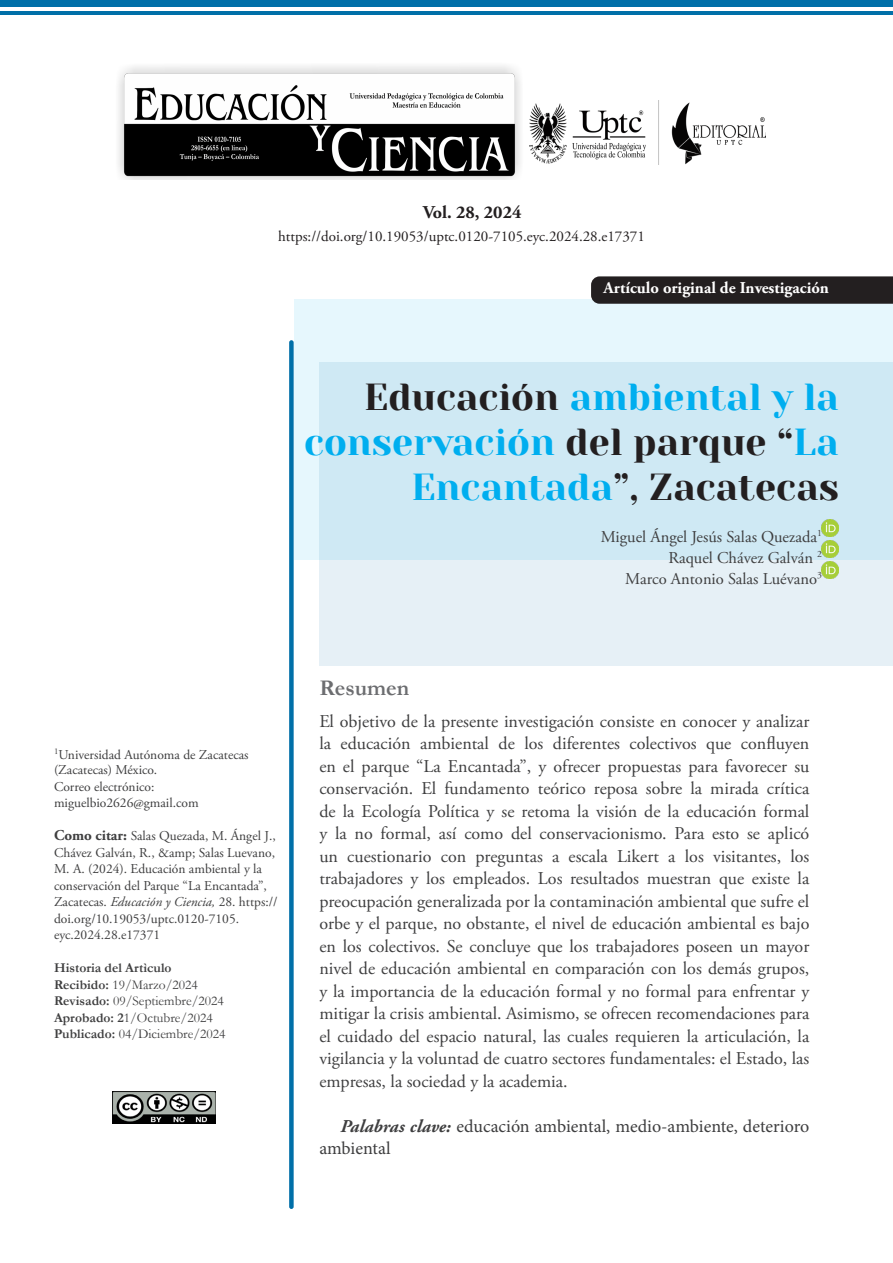
<style>
.page{position:relative;width:893px;height:1263px;background:#fff}
.page>*{position:absolute;margin:0;border:0;box-sizing:border-box;transform-origin:0 0}
.t1{font:37.5px/45px "Yeseva One";color:#00aeef;text-align:right}
.t2{font:37.5px "Yeseva One";color:#231f20}
.Subtitulo{font:700 22.5px "Garamond";color:#6c6d70}
.t3{font:18px/22.5px "Adobe Garamond Pro";color:#3e3e3f;text-align:justify}
.Texto_corrido{font:18px/22.5px "Minion Pro";color:#3e3e3f}
.Texto_corrido-2{font:700 18px "Adobe Garamond Pro";color:#231f20}
.t4{font:16.5px "Adobe Garamond Pro";color:#3e3e3f}
.t5{font:700 16.5px "Adobe Garamond Pro";color:#fff}
.t6{font:15px "Adobe Garamond Pro";color:#231f20}
.t7{font:13.5px/16.5px "Adobe Garamond Pro";color:#3e3e3f}
.t8{font:13.5px "Garamond";color:#3e3e3f}
.t9{font:700 13.5px "Garamond";color:#3e3e3f}
.s1{color:#231f20}
.s2{color:#00aeef}
.s3{font-weight:700;font-size:15px}
.s4{font-style:italic}
.s5{font-weight:700}
.s6{font-family:"Adobe Garamond Pro";font-weight:700;font-style:italic}
</style>
<div class="page">
<div style="left:0;top:0;width:893px;height:7px;background:#006fa8"></div>
<hr style="left:0;top:11px;width:893px;height:4px;background:#006fa8">
<div style="left:294px;top:300px;width:599px;height:260px;background:#e6f7fd"></div>
<div style="left:289px;top:340px;width:5px;height:869px;background:#006fa8;border-radius:2px"></div>
<img style="left:113px;top:1091px;width:103px;height:33px">
<svg style="left:591px;top:276px;width:302px;height:28px;background:#292526"></svg>
<div style="left:319px;top:362px;width:574px;height:303px;background:linear-gradient(to bottom,#c7e7f3,#e7f0f6)"></div>
<img style="left:822px;top:519px;width:17px;height:17px">
<img style="left:822px;top:540px;width:17px;height:17px">
<img style="left:822px;top:561px;width:17px;height:17px">
<img style="left:530px;top:100px;width:235px;height:64px">
<img style="left:118px;top:66px;width:402px;height:113px">
<p class="Texto_corrido-2" style="left:423px;top:202px;width:100px">Vol. 28, 2024</p>
<p class="t6" style="left:278px;top:227px;width:368px">https://doi.org/10.19053/uptc.0120-7105.eyc.2024.28.e17371</p>
<p class="t5" style="left:603px;top:278px;width:227px">Artículo original de Investigación</p>
<p class="t1" style="left:304px;top:373px;width:536px"><span class="s1">Educación</span> ambiental y la conservación <span class="s1">del parque “</span>La</p>
<p class="t2" style="left:411px;top:459px;width:429px"><span class="s2">Encantada</span>”, Zacatecas</p>
<p class="t4" style="left:601px;top:527px;width:223px">Miguel Ángel Jesús Salas Quezada<sup>1</sup></p>
<p class="t4" style="left:668px;top:548px;width:155px">Raquel Chávez Galván <sup>2</sup></p>
<p class="t4" style="left:625px;top:569px;width:198px">Marco Antonio Salas Luévano<sup>3</sup></p>
<p class="t7" style="left:54px;top:748px;width:196px;line-height:15px"><sup>1</sup>Universidad Autónoma de Zacatecas (Zacatecas) México.</p>
<p class="t7" style="left:54px;top:778px;width:102px">Correo electrónico:</p>
<p class="t7" style="left:54px;top:795px;width:146px">miguelbio2626@gmail.com</p>
<p class="t7" style="left:54px;top:828px;width:225px"><span class="s3">Como citar:</span> Salas Quezada, M. Ángel J., Chávez Galván, R., &amp;amp; Salas Luevano, M. A. (2024). Educación ambiental y la conservación del Parque “La Encantada”, Zacatecas. <span class="s4">Educación y Ciencia,</span> 28. https:// doi.org/10.19053/uptc.0120-7105. eyc.2024.28.e17371</p>
<p class="t9" style="left:54px;top:959px;width:119px">Historia del Artìculo</p>
<p class="t8" style="left:54px;top:975px;width:145px"><span class="s5">Recibido:</span> 19/Marzo/2024</p>
<p class="t8" style="left:54px;top:992px;width:171px"><span class="s5">Revisado:</span> 09/Septiembre/2024</p>
<p class="t8" style="left:54px;top:1008px;width:160px"><span class="s5">Aprobado: 2</span>1/Octubre/2024</p>
<p class="t8" style="left:54px;top:1025px;width:173px"><span class="s5">Publicado:</span> 04/Diciembre/2024</p>
<p class="Subtitulo" style="left:319px;top:673px;width:91px">Resumen</p>
<p class="t3" style="left:319px;top:710px;width:492px">El objetivo de la presente investigación consiste en conocer y analizar la educación ambiental de los diferentes colectivos que confluyen en el parque “La Encantada”, y ofrecer propuestas para favorecer su conservación. El fundamento teórico reposa sobre la mirada crítica de la Ecología Política y se retoma la visión de la educación formal y la no formal, así como del conservacionismo. Para esto se aplicó un cuestionario con preguntas a escala Likert a los visitantes, los trabajadores y los empleados. Los resultados muestran que existe la preocupación generalizada por la contaminación ambiental que sufre el orbe y el parque, no obstante, el nivel de educación ambiental es bajo en los colectivos. Se concluye que los trabajadores poseen un mayor nivel de educación ambiental en comparación con los demás grupos, y la importancia de la educación formal y no formal para enfrentar y mitigar la crisis ambiental. Asimismo, se ofrecen recomendaciones para el cuidado del espacio natural, las cuales requieren la articulación, la vigilancia y la voluntad de cuatro sectores fundamentales: el Estado, las</p>
<p class="t3" style="left:319px;top:1070px;width:250px">empresas, la sociedad y la academia.</p>
<p class="Texto_corrido" style="left:319px;top:1115px;width:491px;text-indent:21px"><span class="s6">Palabras clave:</span> educación ambiental, medio-ambiente, deterioro ambiental</p>
</div>
